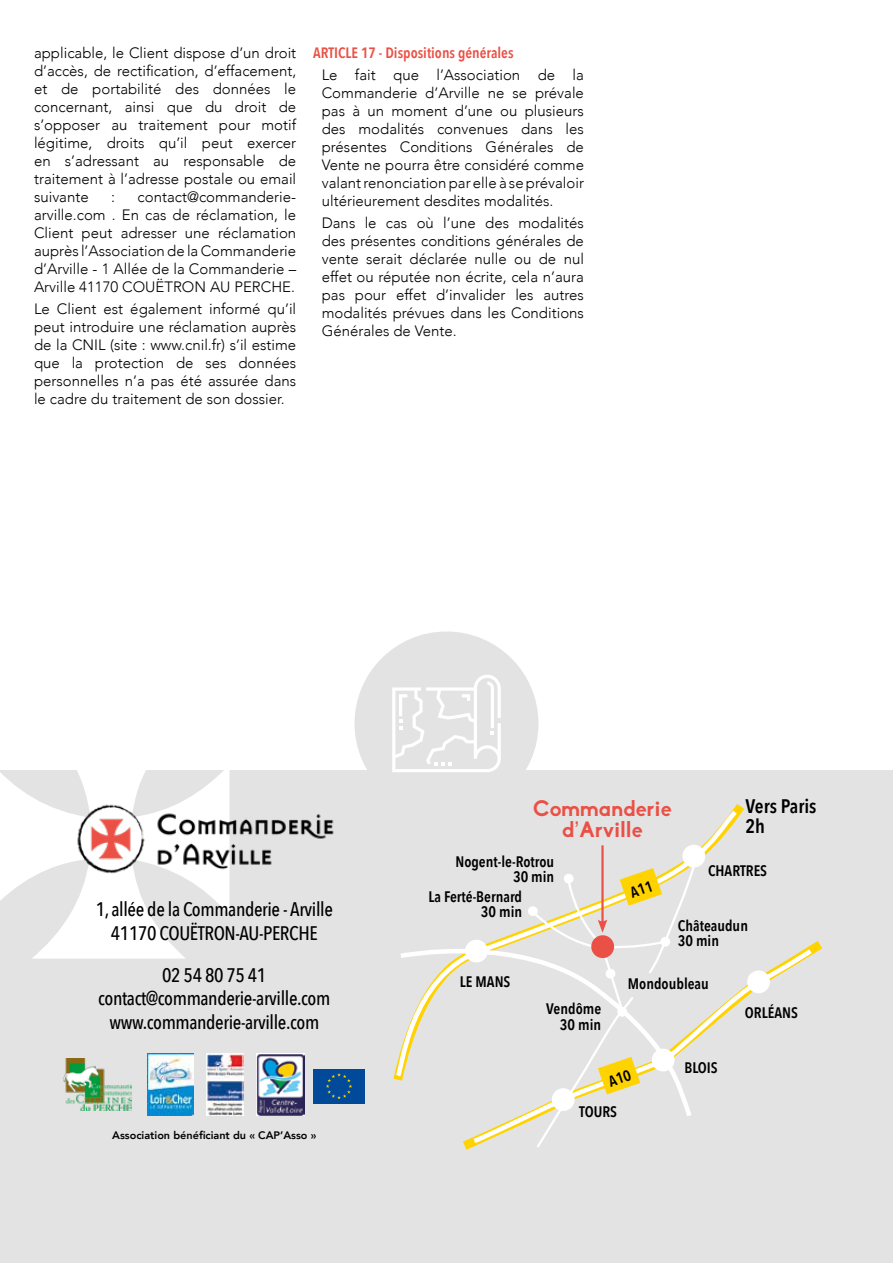
<style>
.page{position:relative;width:893px;height:1263px;background:#fff}
.page>*{position:absolute;margin:0;border:0;box-sizing:border-box;transform-origin:0 0}
.t1{font:700 21.75px/21.8px "Biko";color:#ea5045;text-align:center}
.t2{font:500 19.65px/23.5px "Avenir Next Condensed";letter-spacing:-.02em;color:#000;text-align:center}
.t3{font:600 19.65px/19.6px "Avenir Next Condensed";color:#000}
.t4{font:600 15.3px/15.3px "Avenir Next Condensed";color:#000;text-align:right}
.t5{font:300 15px/18px "Avenir";color:#000;text-align:justify}
.t6{font:600 15px "Avenir Next Condensed";color:#ea5045}
.t7{font:800 10.95px "Avenir";color:#000}
</style>
<div class="page">
<div style="left:0;top:771px;width:893px;height:492px;background:#e3e3e3"></div>
<svg style="left:0;top:770px;width:230px;height:188px;fill:#fff"></svg>
<div style="left:313px;top:1069px;width:52px;height:34px;background:#004a99"></div>
<svg style="left:326px;top:1073px;width:26px;height:26px"></svg>
<img style="left:64px;top:1058px;width:67px;height:53px">
<img style="left:256px;top:1053px;width:49px;height:62px">
<img style="left:207px;top:1053px;width:37px;height:62px">
<img style="left:147px;top:1053px;width:47px;height:62px">
<img style="left:70px;top:798px;width:264px;height:81px">
<svg style="left:393px;top:806px;width:422px;height:340px"></svg>
<div style="left:682px;top:845px;width:23px;height:22px;background:#fff;border-radius:50%"></div>
<div style="left:465px;top:940px;width:23px;height:22px;background:#fff;border-radius:50%"></div>
<div style="left:747px;top:970px;width:23px;height:23px;background:#fff;border-radius:50%"></div>
<svg style="left:528px;top:906px;width:10px;height:10px"></svg>
<hr style="left:601px;top:845px;width:3px;height:78px;background:#ea5045">
<div style="left:354px;top:631px;width:184px;height:184px;background:#e3e3e3;border-radius:50%"></div>
<svg style="left:392px;top:675px;width:109px;height:97px"></svg>
<svg style="left:530px;top:853px;width:169px;height:294px"></svg>
<p class="t5" style="left:34px;top:43px;width:264px">applicable, le Client dispose d’un droit d’accès, de rectification, d’effacement, et de portabilité des données le concernant, ainsi que du droit de s’opposer au traitement pour motif légitime, droits qu’il peut exercer en s’adressant au responsable de traitement à l’adresse postale ou email suivante</p>
<p class="t5" style="left:34px;top:187px;width:264px;text-indent:104px">contact@commanderie&shy;arville.com . En cas de réclamation, le Client peut adresser une réclamation auprès l’Association de la Commanderie d’Arville - 1 Allée de la Commanderie – Arville 41170 COUËTRON AU PERCHE.</p>
<p class="t5" style="left:34px;top:300px;width:264px">Le Client est également informé qu’il peut introduire une réclamation auprès de la CNIL (site : www.cnil.fr) s’il estime que la protection de ses données personnelles n’a pas été assurée dans le cadre du traitement de son dossier.</p>
<p class="t5" style="left:111px;top:187px;width:5px">:</p>
<p class="t6" style="left:313px;top:39px;width:202px">ARTICLE 17 - Dispositions générales</p>
<p class="t5" style="left:322px;top:66px;width:264px">Le fait que l’Association de la Commanderie d’Arville ne se prévale pas à un moment d’une ou plusieurs des modalités convenues dans les présentes Conditions Générales de Vente ne pourra être considéré comme valant renonciation par elle à se prévaloir ultérieurement desdites modalités.</p>
<p class="t5" style="left:322px;top:214px;width:264px">Dans le cas où l’une des modalités des présentes conditions générales de vente serait déclarée nulle ou de nul effet ou réputée non écrite, cela n’aura pas pour effet d’invalider les autres modalités prévues dans les Conditions Générales de Vente.</p>
<h1 class="t1" style="left:533px;top:797px;width:140px">Commanderie d’Arville</h1>
<p class="t4" style="left:455px;top:854px;width:100px">Nogent-le-Rotrou<br>30 min</p>
<h2 class="t3" style="left:745px;top:796px;width:72px">Vers Paris<br>2h</h2>
<p class="t4" style="left:708px;top:863px;width:61px">CHARTRES</p>
<h2 class="t2" style="left:96px;top:898px;width:239px">1, allée de la Commanderie - Arville<br>41170 COUËTRON-AU-PERCHE</h2>
<h2 class="t2" style="left:98px;top:963px;width:234px">02 54 80 75 41 contact@commanderie-arville.com www.commanderie-arville.com</h2>
<p class="t7" style="left:112px;top:1127px;width:206px">Association bénéficiant du « CAP’Asso »</p>
<p class="t4" style="left:428px;top:888px;width:95px">La Ferté-Bernard<br>30 min</p>
<p class="t4" style="left:460px;top:974px;width:52px">LE MANS</p>
<p class="t4" style="left:546px;top:1001px;width:56px">Vendôme<br>30 min</p>
<p class="t4" style="left:678px;top:917px;width:72px;text-align:left">Châteaudun<br>30 min</p>
<p class="t4" style="left:628px;top:975px;width:83px">Mondoubleau</p>
<p class="t4" style="left:684px;top:1059px;width:35px">BLOIS</p>
<p class="t4" style="left:745px;top:1004px;width:54px">ORLÉANS</p>
<p class="t4" style="left:579px;top:1104px;width:39px">TOURS</p>
</div>
